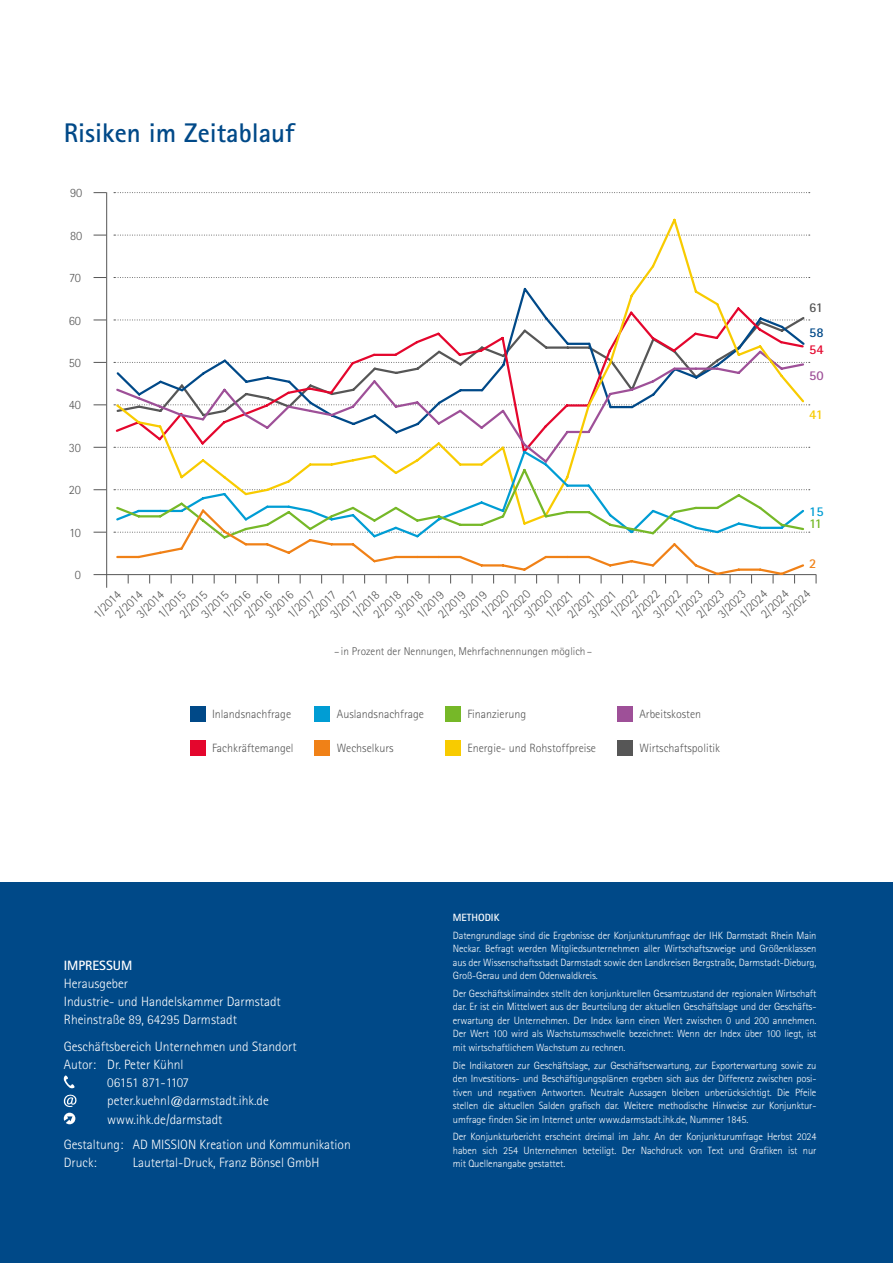
<style>
.page{position:relative;width:893px;height:1263px;background:#fff}
.page>*{position:absolute;margin:0;border:0;box-sizing:border-box;transform-origin:0 0}
.t1{font:700 27px "Agfa Rotis Sans Serif";color:#004988}
.t2{font:300 13.5px/18px "Agfa Rotis Sans Serif";color:#fff}
.t3{font:300 13.5px "Agfa Rotis Sans Serif";letter-spacing:-.035em;color:#fff}
.t4{font:700 13.5px "Agfa Rotis Sans Serif";color:#fff}
.t5{font:700 13.5px "Agfa Rotis Sans Serif";color:#004988}
.t6{font:700 13.5px "Agfa Rotis Sans Serif";color:#e4062d}
.t7{font:700 13.5px "Agfa Rotis Sans Serif";color:#565656}
.t8{font:700 13.5px "Agfa Rotis Sans Serif";color:#f8cb00}
.t9{font:700 13.5px "Agfa Rotis Sans Serif";color:#9e5098}
.t10{font:700 13.5px "Agfa Rotis Sans Serif";color:#76b828}
.t11{font:700 13.5px "Agfa Rotis Sans Serif";color:#009dd4}
.t12{font:700 13.5px "Agfa Rotis Sans Serif";color:#f08117}
.t13{font:300 12.75px "Agfa Rotis Sans Serif";color:#565656}
.t14{font:300 12px "Agfa Rotis Sans Serif";color:#565656}
.t15{font:300 11.25px "Agfa Rotis Sans Serif";color:#565656}
.t16{font:300 10.5px/13.5px "Agfa Rotis Sans Serif";letter-spacing:-.01em;color:#fff;text-align:justify}
.t17{font:700 10.5px "Agfa Rotis Sans Serif";color:#fff}
</style>
<div class="page">
<div style="left:0;top:882px;width:893px;height:381px;background:#004988"></div>
<svg style="left:64px;top:1075px;width:11px;height:13px"></svg>
<svg style="left:63px;top:1094px;width:14px;height:13px"></svg>
<svg style="left:64px;top:1113px;width:11px;height:11px"></svg>
<div style="left:617px;top:706px;width:16px;height:16px;background:#9e5098"></div>
<div style="left:617px;top:740px;width:16px;height:15px;background:#565656"></div>
<div style="left:315px;top:706px;width:15px;height:16px;background:#009dd4"></div>
<div style="left:315px;top:740px;width:15px;height:15px;background:#f08117"></div>
<div style="left:190px;top:706px;width:15px;height:16px;background:#004988"></div>
<div style="left:190px;top:740px;width:15px;height:15px;background:#e4062d"></div>
<div style="left:445px;top:706px;width:16px;height:16px;background:#76b828"></div>
<div style="left:445px;top:740px;width:16px;height:15px;background:#f8cb00"></div>
<svg style="left:114px;top:192px;width:696px;height:1px"></svg>
<hr style="left:106px;top:192px;width:1px;height:396px;background:#565656">
<hr style="left:94px;top:574px;width:722px;height:1px;background:#565656">
<svg style="left:94px;top:532px;width:12px;height:1px"></svg>
<svg style="left:94px;top:489px;width:12px;height:1px"></svg>
<svg style="left:94px;top:447px;width:12px;height:1px"></svg>
<svg style="left:94px;top:404px;width:12px;height:1px"></svg>
<svg style="left:94px;top:362px;width:12px;height:1px"></svg>
<svg style="left:94px;top:320px;width:12px;height:1px"></svg>
<svg style="left:94px;top:277px;width:12px;height:1px"></svg>
<svg style="left:94px;top:235px;width:12px;height:1px"></svg>
<svg style="left:94px;top:192px;width:12px;height:1px"></svg>
<svg style="left:114px;top:218px;width:691px;height:231px"></svg>
<svg style="left:168px;top:449px;width:409px;height:18px"></svg>
<svg style="left:114px;top:467px;width:691px;height:66px"></svg>
<svg style="left:115px;top:507px;width:691px;height:70px"></svg>
<h1 class="t1" style="left:64px;top:116px;width:232px">Risiken im Zeitablauf</h1>
<p class="t13" style="left:70px;top:186px;width:14px">90</p>
<p class="t13" style="left:70px;top:228px;width:14px">80</p>
<p class="t13" style="left:69px;top:271px;width:13px">70</p>
<p class="t13" style="left:69px;top:313px;width:14px">60</p>
<p class="t13" style="left:69px;top:355px;width:14px">50</p>
<p class="t13" style="left:69px;top:398px;width:14px">40</p>
<p class="t13" style="left:69px;top:440px;width:14px">30</p>
<p class="t7" style="left:809px;top:299px;width:15px">61</p>
<p class="t5" style="left:809px;top:323px;width:16px">58</p>
<p class="t6" style="left:809px;top:341px;width:16px">54</p>
<p class="t9" style="left:809px;top:367px;width:16px">50</p>
<p class="t8" style="left:809px;top:406px;width:15px">41</p>
<p class="t13" style="left:69px;top:483px;width:14px">20</p>
<p class="t13" style="left:69px;top:525px;width:13px">10</p>
<p class="t13" style="left:75px;top:567px;width:8px">0</p>
<p class="t11" style="left:809px;top:502px;width:16px">15</p>
<p class="t10" style="left:809px;top:515px;width:15px">11</p>
<p class="t12" style="left:809px;top:555px;width:9px">2</p>
<p class="t13" style="left:736px;top:611px;width:35px;rotate:-45deg">1/2024</p>
<p class="t13" style="left:758px;top:611px;width:35px;rotate:-45deg">2/2024</p>
<p class="t13" style="left:779px;top:611px;width:35px;rotate:-45deg">3/2024</p>
<p class="t13" style="left:478px;top:611px;width:35px;rotate:-45deg">1/2020</p>
<p class="t13" style="left:499px;top:611px;width:35px;rotate:-45deg">2/2020</p>
<p class="t13" style="left:521px;top:611px;width:35px;rotate:-45deg">3/2020</p>
<p class="t13" style="left:90px;top:611px;width:35px;rotate:-45deg">1/2014</p>
<p class="t13" style="left:112px;top:611px;width:35px;rotate:-45deg">2/2014</p>
<p class="t13" style="left:133px;top:611px;width:35px;rotate:-45deg">3/2014</p>
<p class="t13" style="left:219px;top:611px;width:35px;rotate:-45deg">1/2016</p>
<p class="t13" style="left:241px;top:611px;width:35px;rotate:-45deg">2/2016</p>
<p class="t13" style="left:262px;top:611px;width:35px;rotate:-45deg">3/2016</p>
<p class="t13" style="left:607px;top:611px;width:35px;rotate:-45deg">1/2022</p>
<p class="t13" style="left:628px;top:611px;width:35px;rotate:-45deg">2/2022</p>
<p class="t13" style="left:650px;top:611px;width:35px;rotate:-45deg">3/2022</p>
<p class="t13" style="left:155px;top:611px;width:35px;rotate:-45deg">1/2015</p>
<p class="t13" style="left:176px;top:611px;width:35px;rotate:-45deg">2/2015</p>
<p class="t13" style="left:198px;top:611px;width:35px;rotate:-45deg">3/2015</p>
<p class="t13" style="left:349px;top:611px;width:35px;rotate:-45deg">1/2018</p>
<p class="t13" style="left:370px;top:611px;width:35px;rotate:-45deg">2/2018</p>
<p class="t13" style="left:392px;top:611px;width:35px;rotate:-45deg">3/2018</p>
<p class="t13" style="left:413px;top:611px;width:35px;rotate:-45deg">1/2019</p>
<p class="t13" style="left:435px;top:611px;width:35px;rotate:-45deg">2/2019</p>
<p class="t13" style="left:456px;top:611px;width:35px;rotate:-45deg">3/2019</p>
<p class="t13" style="left:671px;top:611px;width:35px;rotate:-45deg">1/2023</p>
<p class="t13" style="left:693px;top:611px;width:35px;rotate:-45deg">2/2023</p>
<p class="t13" style="left:715px;top:611px;width:35px;rotate:-45deg">3/2023</p>
<p class="t13" style="left:284px;top:611px;width:35px;rotate:-45deg">1/2017</p>
<p class="t13" style="left:305px;top:611px;width:35px;rotate:-45deg">2/2017</p>
<p class="t13" style="left:327px;top:611px;width:35px;rotate:-45deg">3/2017</p>
<p class="t13" style="left:542px;top:611px;width:35px;rotate:-45deg">1/2021</p>
<p class="t13" style="left:564px;top:611px;width:35px;rotate:-45deg">2/2021</p>
<p class="t13" style="left:585px;top:611px;width:35px;rotate:-45deg">3/2021</p>
<p class="t15" style="left:334px;top:645px;width:260px">– in Prozent der Nennungen, Mehrfachnennungen möglich –</p>
<p class="t14" style="left:212px;top:707px;width:81px">Inlandsnachfrage</p>
<p class="t14" style="left:212px;top:741px;width:83px">Fachkräftemangel</p>
<p class="t14" style="left:337px;top:707px;width:89px">Auslandsnachfrage</p>
<p class="t14" style="left:337px;top:741px;width:58px">Wechselkurs</p>
<p class="t14" style="left:467px;top:707px;width:60px">Finanzierung</p>
<p class="t14" style="left:467px;top:741px;width:130px">Energie- und Rohstoffpreise</p>
<p class="t14" style="left:639px;top:707px;width:63px">Arbeitskosten</p>
<p class="t14" style="left:639px;top:741px;width:82px">Wirtschaftspolitik</p>
<p class="t4" style="left:64px;top:957px;width:70px">IMPRESSUM</p>
<p class="t2" style="left:64px;top:975px;width:218px">Herausgeber<br>Industrie- und Handelskammer Darmstadt<br>Rheinstraße 89, 64295 Darmstadt</p>
<p class="t2" style="left:64px;top:1037px;width:234px">Geschäftsbereich Unternehmen und Standort</p>
<p class="t2" style="left:64px;top:1055px;width:121px">Autor: Dr. Peter Kühnl</p>
<p class="t3" style="left:107px;top:1074px;width:83px">06151 871-1107</p>
<p class="t2" style="left:107px;top:1091px;width:163px">peter.kuehnl@darmstadt.ihk.de</p>
<p class="t2" style="left:64px;top:1107px;width:288px;line-height:25px;text-indent:43px">www.ihk.de/darmstadt<br>Gestaltung: AD MISSION Kreation und Kommunikation</p>
<p class="t2" style="left:64px;top:1154px;width:34px">Druck:</p>
<p class="t2" style="left:133px;top:1154px;width:188px">Lautertal-Druck, Franz Bönsel GmbH</p>
<p class="t17" style="left:453px;top:910px;width:48px">METHODIK</p>
<p class="t16" style="left:453px;top:928px;width:365px">Datengrundlage sind die Ergebnisse der Konjunkturumfrage der IHK Darmstadt Rhein Main Neckar. Befragt werden Mitgliedsunternehmen aller Wirtschaftszweige und Größenklassen aus der Wissenschaftsstadt Darmstadt sowie den Landkreisen Bergstraße, Darmstadt-Dieburg, Groß-Gerau und dem Odenwaldkreis.</p>
<p class="t16" style="left:453px;top:986px;width:365px">Der Geschäftsklimaindex stellt den konjunkturellen Gesamtzustand der regionalen Wirtschaft dar. Er ist ein Mittelwert aus der Beurteilung der aktuellen Geschäftslage und der Geschäfts&shy;erwartung der Unternehmen. Der Index kann einen Wert zwischen 0 und 200 annehmen.<br>Der Wert 100 wird als Wachstumsschwelle bezeichnet: Wenn der Index über 100 liegt, ist mit wirtschaftlichem Wachstum zu rechnen.</p>
<p class="t16" style="left:453px;top:1058px;width:365px">Die Indikatoren zur Geschäftslage, zur Geschäftserwartung, zur Exporterwartung sowie zu den Investitions- und Beschäftigungsplänen ergeben sich aus der Differenz zwischen posi&shy;tiven und negativen Antworten. Neutrale Aussagen bleiben unberücksichtigt. Die Pfeile stellen die aktuellen Salden grafisch dar. Weitere methodische Hinweise zur Konjunktur&shy;umfrage finden Sie im Internet unter www.darmstadt.ihk.de, Nummer 1845.</p>
<p class="t16" style="left:453px;top:1130px;width:365px">Der Konjunkturbericht erscheint dreimal im Jahr. An der Konjunkturumfrage Herbst 2024 haben sich 254 Unternehmen beteiligt. Der Nachdruck von Text und Grafiken ist nur mit Quellenangabe gestattet.</p>
</div>
